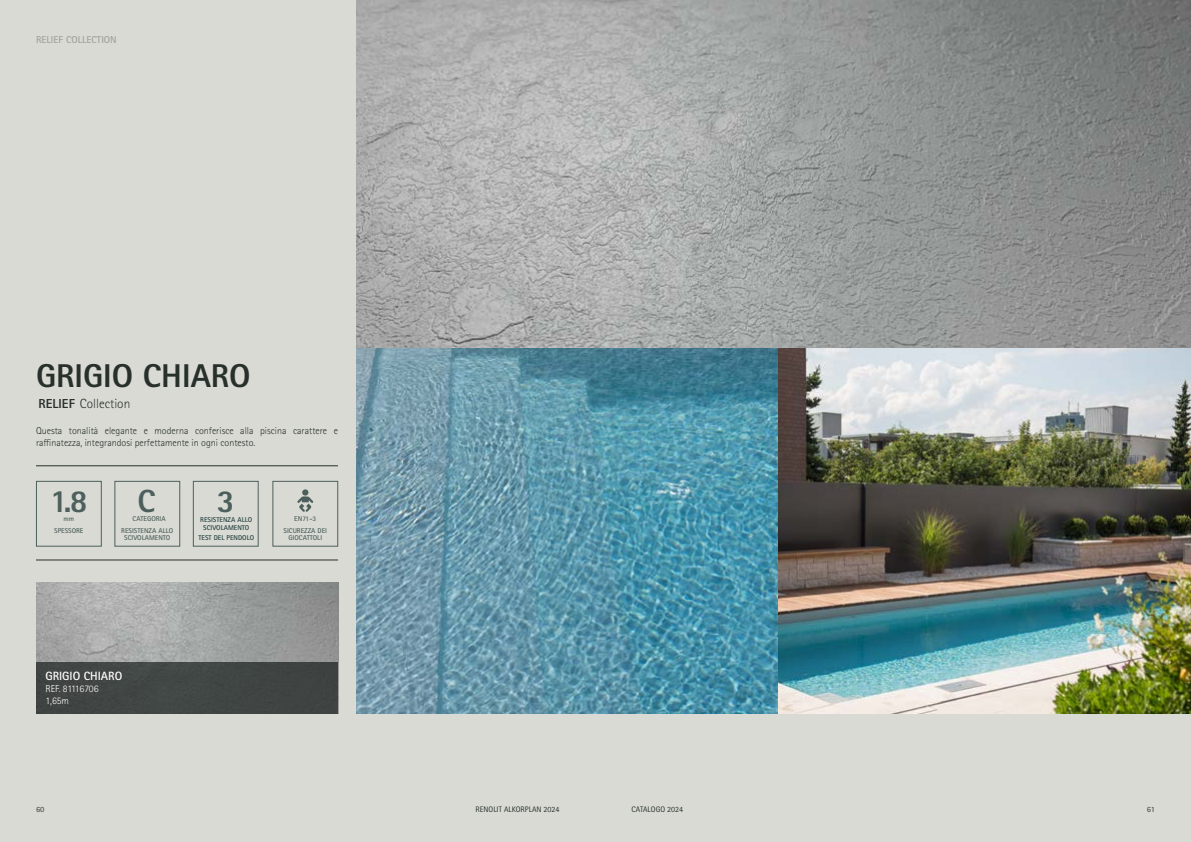
<style>
.page{position:relative;width:1191px;height:842px;background:#d9dad3}
.page>*{position:absolute;margin:0;border:0;box-sizing:border-box;transform-origin:0 0}
.t1{font:800 33px "Rotis Sans Serif Pro";color:#28302c}
.t2{font:800 32px "Rotis Sans Serif Pro";color:#2a413f}
.t3{font:300 13.3px "Rotis Sans Serif Pro";color:#28302c}
.t4{font:700 12px "Rotis Sans Serif Pro";color:#fff}
.t5{font:300 10px/12px "Rotis Sans Serif Pro";color:#28302c}
.t6{font:300 10px/12px "Rotis Sans Serif Pro";color:#fff}
.t7{font:700 10px "Rotis Sans Serif Pro";color:#a3a39e}
.t8{font:8px "Rotis Sans Serif Pro";color:#26312e}
.t9{font:8px "Rotis Sans Serif Pro";color:#4f514e}
.t10{font:700 8px "Rotis Sans Serif Pro";color:#4f514e}
.t11{font:700 7px/12.5px "Rotis Sans Serif Pro";color:#2a413f;text-align:center}
.t12{font:700 7px/8.4px "Rotis Sans Serif Pro";color:#244140;text-align:center}
.s1{font-weight:800;font-size:13px}
</style>
<div class="page">
<img style="left:36px;top:582px;width:302px;height:80px">
<div style="left:36px;top:662px;width:302px;height:51px;background:#404644"></div>
<hr style="left:36px;top:465px;width:302px;height:1px;background:#28302c">
<hr style="left:36px;top:560px;width:302px;height:1px;background:#28302c">
<div style="left:36px;top:481px;width:66px;height:65px;border:1px solid #2a413f"></div>
<svg style="left:302px;top:489px;width:6px;height:7px"></svg>
<svg style="left:297px;top:496px;width:16px;height:16px"></svg>
<div style="left:193px;top:481px;width:65px;height:65px;border:1px solid #2a413f"></div>
<img style="left:357px;top:348px;width:421px;height:365px">
<img style="left:778px;top:348px;width:413px;height:365px">
<svg style="left:357px;top:0;width:834px;height:348px;background:#9d9f9e"></svg>
<p class="t7" style="left:36px;top:33px;width:82px">RELIEF COLLECTION</p>
<h1 class="t1" style="left:36px;top:355px;width:216px">GRIGIO CHIARO</h1>
<h3 class="t3" style="left:39px;top:396px;width:93px"><span class="s1">RELIEF</span> Collection</h3>
<p class="t5" style="left:36px;top:424px;width:303px">Questa tonalità elegante e moderna conferisce alla piscina carattere e raffinatezza, integrandosi perfettamente in ogni contesto.</p>
<h2 class="t2" style="left:50px;top:481px;width:39px">1.8</h2>
<p class="t11" style="left:54px;top:512px;width:31px">mm<br>SPESSORE</p>
<h2 class="t2" style="left:137px;top:481px;width:19px">C</h2>
<p class="t11" style="left:121px;top:512px;width:53px">CATEGORIA<br>RESISTENZA ALLO</p>
<p class="t11" style="left:124px;top:531px;width:48px">SCIVOLAMENTO</p>
<h2 class="t2" style="left:217px;top:481px;width:19px">3</h2>
<p class="t12" style="left:200px;top:515px;width:53px">RESISTENZA ALLO<br>SCIVOLAMENTO</p>
<p class="t12" style="left:198px;top:534px;width:57px">TEST DEL PENDOLO</p>
<p class="t11" style="left:283px;top:512px;width:45px">EN71-3<br>SICUREZZA DEI</p>
<p class="t11" style="left:288px;top:531px;width:35px">GIOCATTOLI</p>
<p class="t4" style="left:45px;top:668px;width:78px">GRIGIO CHIARO</p>
<p class="t6" style="left:45px;top:683px;width:55px">REF. 81116706<br>1,65m</p>
<p class="t10" style="left:36px;top:804px;width:10px">60</p>
<p class="t9" style="left:469px;top:804px;width:73px">RENOLIT ALKORPLAN ©</p>
<p class="t9" style="left:555px;top:804px;width:5px">3</p>
<p class="t8" style="left:475px;top:804px;width:85px">RENOLIT ALKORPLAN 2024</p>
<p class="t8" style="left:631px;top:804px;width:53px">CATALOGO 2024</p>
<p class="t10" style="left:1146px;top:804px;width:10px">61</p>
</div>
